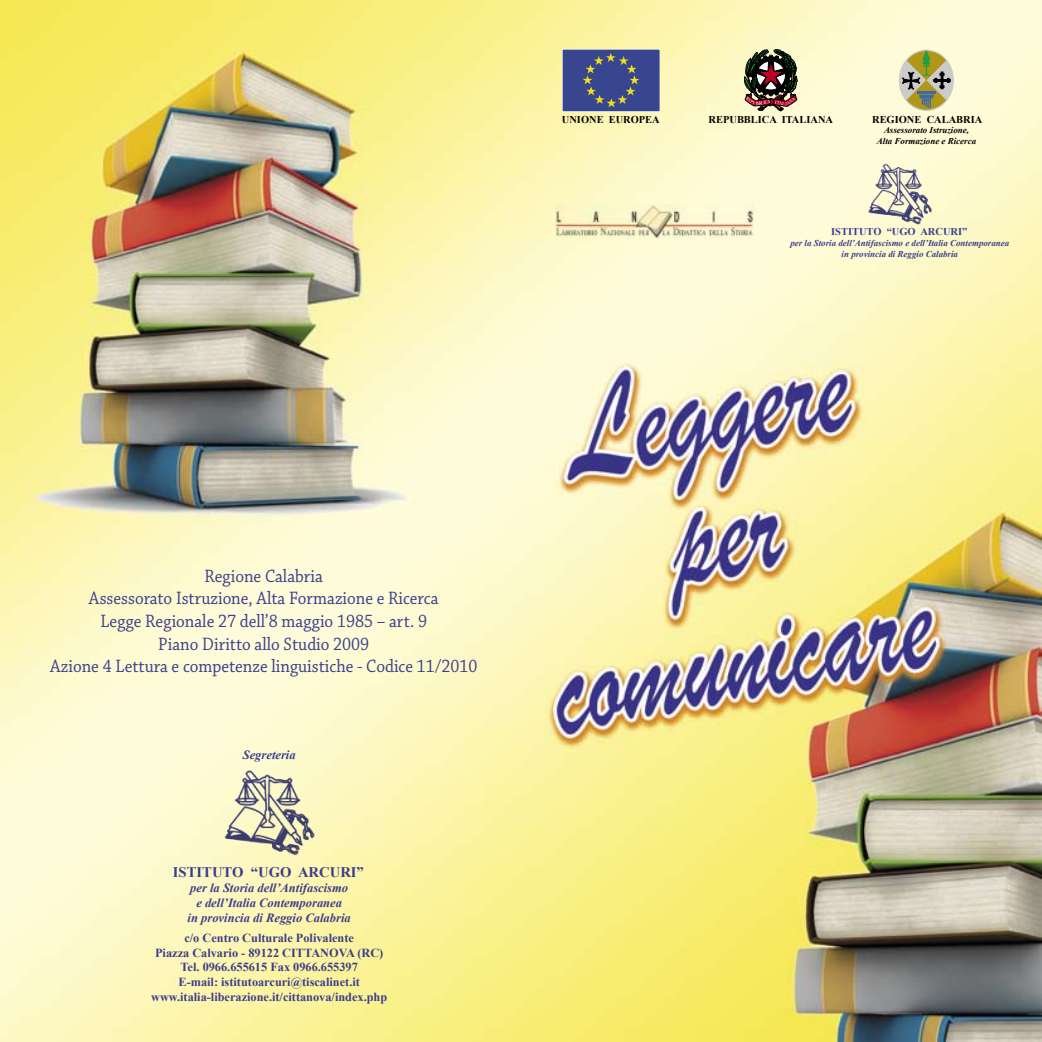
<style>
.page{position:relative;width:1042px;height:1042px;background:#fff}
.page>*{position:absolute;margin:0;border:0;box-sizing:border-box;transform-origin:0 0}
.t1{font:18.9px/22.6px "Chaparral Pro";color:#3a3d8c;text-align:center;scale:.91 1}
.t2{font:700 14.7px "Times New Roman";color:#3a3d8c}
.t3{font:italic 700 12.6px/15px "Times New Roman";color:#3a3d8c;text-align:center}
.t4{font:700 12.25px/14.7px "Times New Roman";color:#3a3d8c;text-align:center}
.t5{font:700 10.5px "Times New Roman";color:#000}
.t6{font:700 10.5px "Times New Roman";color:#3a3d8c}
.t7{font:italic 700 8.92px/10.7px "Times New Roman";color:#3a3d8c;text-align:center}
.t8{font:italic 700 8.92px/10.7px "Times New Roman";color:#000;text-align:center}
</style>
<div class="page">
<img style="left:0;top:0;width:1042px;height:1042px">
<svg style="left:563px;top:50px;width:96px;height:61px;background:#424f86"></svg>
<svg style="left:744px;top:50px;width:53px;height:61px;background:#67574d"></svg>
<div style="left:899px;top:50px;width:55px;height:61px;background:#cbcbcb;border-radius:50%"></div>
<svg style="left:902px;top:50px;width:49px;height:60px"></svg>
<img style="left:867px;top:162px;width:65px;height:63px">
<img style="left:556px;top:205px;width:197px;height:33px">
<img style="left:223px;top:768px;width:92px;height:87px">
<p class="t5" style="left:562px;top:113px;width:99px">UNIONE EUROPEA</p>
<p class="t5" style="left:708px;top:113px;width:126px">REPUBBLICA ITALIANA</p>
<p class="t5" style="left:872px;top:113px;width:112px">REGIONE CALABRIA</p>
<p class="t8" style="left:877px;top:125px;width:101px">Assessorato Istruzione,<br>Alta Formazione e Ricerca</p>
<p class="t6" style="left:831px;top:226px;width:138px">ISTITUTO “UGO ARCURI”</p>
<p class="t7" style="left:790px;top:237px;width:220px">per la Storia dell’Antifascismo e dell’Italia Contemporanea in provincia di Reggio Calabria</p>
<p class="t1" style="left:50px;top:565px;width:471px">Regione Calabria<br>Assessorato Istruzione, Alta Formazione e Ricerca<br>Legge Regionale 27 dell’8 maggio 1985 – art. 9<br>Piano Diritto allo Studio 2009<br>Azione 4 Lettura e competenze linguistiche - Codice 11/2010</p>
<p class="t3" style="left:243px;top:747px;width:54px">Segreteria</p>
<p class="t2" style="left:173px;top:863px;width:192px">ISTITUTO “UGO ARCURI”</p>
<p class="t3" style="left:188px;top:880px;width:165px">per la Storia dell’Antifascismo e dell’Italia Contemporanea<br>in provincia di Reggio Calabria</p>
<p class="t4" style="left:151px;top:930px;width:238px">c/o Centro Culturale Polivalente<br>Piazza Calvario - 89122 CITTANOVA (RC)<br>Tel. 0966.655615 Fax 0966.655397<br>E-mail: istitutoarcuri@tiscalinet.it www.italia-liberazione.it/cittanova/index.php</p>
</div>
